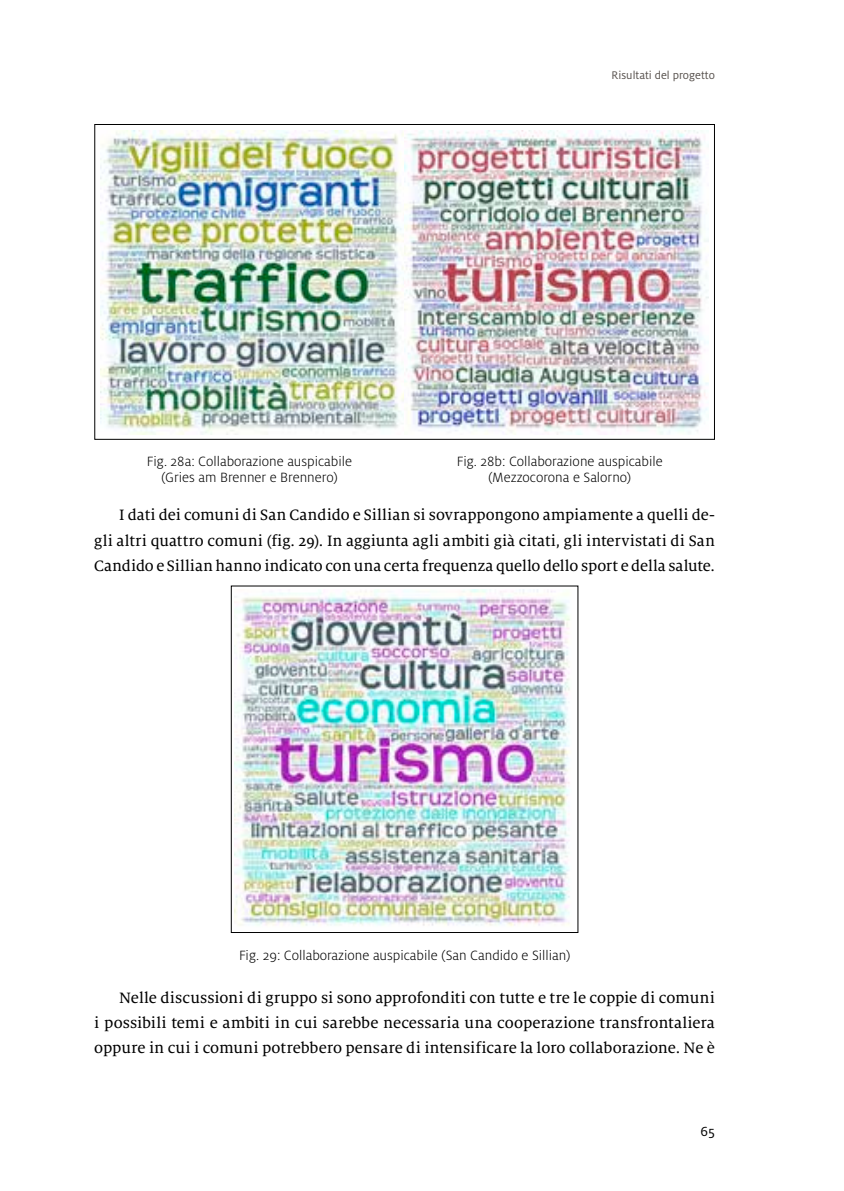
<style>
.page{position:relative;width:844px;height:1191px;background:#fff}
.page>*{position:absolute;margin:0;border:0;box-sizing:border-box;transform-origin:0 0}
.t1{font:16.62px/25.4px "Milo Serif Pro Text";letter-spacing:-.005em;color:#000;text-align:justify}
.t2{font:300 14.88px/15.8px "Milo Pro";color:#000;text-align:center}
.t3{font:14.7px "Milo Pro";color:#000}
.t4{font:12.25px "Milo Pro";color:#57514d}
</style>
<div class="page">
<img style="left:100px;top:131px;width:608px;height:303px">
<img style="left:234px;top:589px;width:336px;height:338px">
<div style="left:231px;top:585px;width:347px;height:348px;border:1px solid #000"></div>
<p class="t4" style="left:611px;top:69px;width:105px">Risultati del progetto</p>
<p class="t2" style="left:147px;top:454px;width:206px">Fig. 28a: Collaborazione auspicabile (Gries am Brenner e Brennero)</p>
<p class="t2" style="left:456px;top:454px;width:207px">Fig. 28b: Collaborazione auspicabile (Mezzocorona e Salorno)</p>
<p class="t1" style="left:94px;top:502px;width:622px;text-indent:25px">I dati dei comuni di San Candido e Sillian si sovrappongono ampiamente a quelli de&shy;gli altri quattro comuni (fig. 29). In aggiunta agli ambiti già citati, gli intervistati di San Candido e Sillian hanno indicato con una certa frequenza quello dello sport e della salute.</p>
<p class="t2" style="left:239px;top:947px;width:333px">Fig. 29: Collaborazione auspicabile (San Candido e Sillian)</p>
<p class="t1" style="left:94px;top:984px;width:622px;text-indent:25px">Nelle discussioni di gruppo si sono approfonditi con tutte e tre le coppie di comuni i possibili temi e ambiti in cui sarebbe necessaria una cooperazione transfrontaliera oppure in cui i comuni potrebbero pensare di intensificare la loro collaborazione. Ne è</p>
<p class="t3" style="left:700px;top:1122px;width:16px">65</p>
</div>
